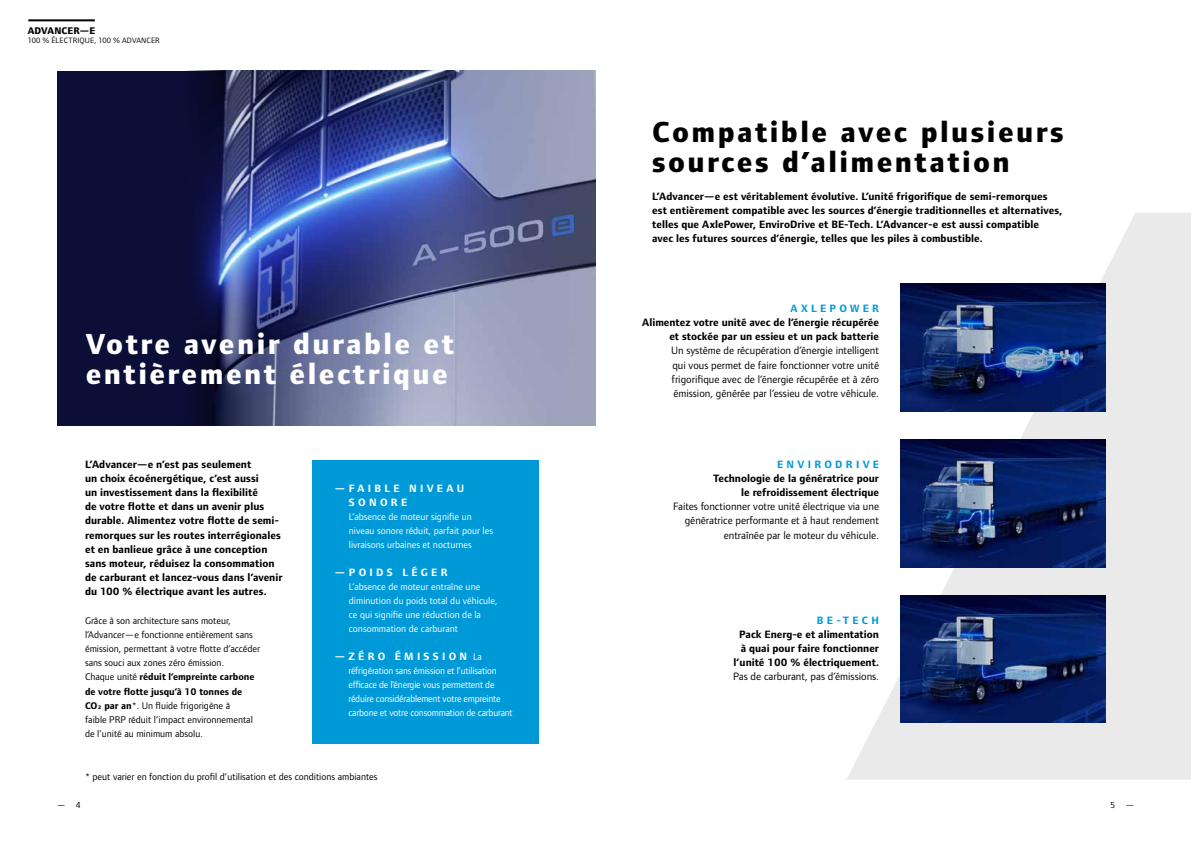
<style>
.page{position:relative;width:1191px;height:842px;background:#fff}
.page>*{position:absolute;margin:0;border:0;box-sizing:border-box;transform-origin:0 0}
.t1{font:800 30px/30px "Foundry Form Sans";letter-spacing:.08em;color:#000}
.t2{font:800 30px/30px "Foundry Form Sans";letter-spacing:.08em;color:#fff}
.t3{font:700 11px/14.2px "Foundry Form Sans";color:#000;text-align:right}
.t4{font:11px/14.2px "Foundry Form Sans";color:#000;text-align:justify}
.t5{font:700 11px/14px "Foundry Form Sans";letter-spacing:.3em;color:#fff}
.t6{font:700 11px "Foundry Form Sans";letter-spacing:.3em;color:#0099d8}
.t7{font:10px/14.2px "Foundry Form Sans";color:#000}
.t8{font:10px/14px "Foundry Form Sans";color:#fff}
.t9{font:10px/14px "Foundry Form Sans";letter-spacing:-.02em;color:#fff}
.t10{font:800 10px "Foundry Form Sans";letter-spacing:.01em;color:#000}
.t11{font:9px "Foundry Form Sans";color:#000}
.t12{font:8px "Foundry Form Sans";letter-spacing:.02em;color:#000}
.s1{font-weight:700}
.s2{font-weight:400;font-size:10px}
</style>
<div class="page">
<svg style="left:847px;top:213px;width:344px;height:567px;fill:#eaeaeb"></svg>
<img style="left:900px;top:283px;width:206px;height:128px">
<img style="left:900px;top:439px;width:206px;height:128px">
<img style="left:900px;top:595px;width:206px;height:128px">
<div style="left:57px;top:71px;width:538px;height:354px;background:#0b0e37"></div>
<img style="left:195px;top:71px;width:400px;height:354px">
<hr style="left:28px;top:19px;width:67px;height:2px;background:#000">
<div style="left:312px;top:461px;width:227px;height:283px;background:#0099d8"></div>
<p class="t10" style="left:28px;top:25px;width:69px">ADVANCER—E</p>
<p class="t12" style="left:28px;top:35px;width:133px">100 % ÉLECTRIQUE, 100 % ADVANCER</p>
<h1 class="t2" style="left:86px;top:330px;width:370px">Votre avenir durable et entièrement électrique</h1>
<p class="t3" style="left:85px;top:457px;width:199px;text-align:left">L’Advancer—e n’est pas seulement<br>un choix écoénergétique, c’est aussi<br>un investissement dans la flexibilité<br>de votre flotte et dans un avenir plus durable. Alimentez votre flotte de semi&shy;remorques sur les routes interrégionales et en banlieue grâce à une conception sans moteur, réduisez la consommation de carburant et lancez-vous dans l’avenir du 100 % électrique avant les autres.</p>
<p class="t7" style="left:85px;top:613px;width:177px">Grâce à son architecture sans moteur, l’Advancer—e fonctionne entièrement sans émission, permettant à votre flotte d’accéder sans souci aux zones zéro émission.<br>Chaque unité <span class="s1">réduit l’empreinte carbone de votre flotte jusqu’à 10 tonnes de CO₂ par an</span>*. Un fluide frigorigène à<br>faible PRP réduit l’impact environnemental de l’unité au minimum absolu.</p>
<p class="t5" style="left:349px;top:481px;width:117px;text-indent:-14px">—FAIBLE NIVEAU<br>SONORE</p>
<p class="t8" style="left:349px;top:509px;width:146px">L’absence de moteur signifie un niveau sonore réduit, parfait pour les livraisons urbaines et nocturnes</p>
<p class="t5" style="left:334px;top:565px;width:114px">—POIDS LÉGER</p>
<p class="t8" style="left:349px;top:579px;width:150px">L’absence de moteur entraîne une diminution du poids total du véhicule, ce qui signifie une réduction de la consommation de carburant</p>
<p class="t5" style="left:334px;top:649px;width:149px">—ZÉRO ÉMISSION <span class="s2">La</span></p>
<p class="t9" style="left:348px;top:663px;width:166px">réfrigération sans émission et l’utilisation efficace de l’énergie vous permettent de réduire considérablement votre empreinte carbone et votre consommation de carburant</p>
<p class="t7" style="left:85px;top:769px;width:294px">* peut varier en fonction du profil d’utilisation et des conditions ambiantes</p>
<h1 class="t1" style="left:652px;top:117px;width:413px">Compatible avec plusieurs sources d’alimentation</h1>
<p class="t3" style="left:652px;top:189px;width:412px;text-align:left">L’Advancer—e est véritablement évolutive. L’unité frigorifique de semi-remorques est entièrement compatible avec les sources d’énergie traditionnelles et alternatives, telles que AxlePower, EnviroDrive et BE-Tech. L’Advancer-e est aussi compatible avec les futures sources d’énergie, telles que les piles à combustible.</p>
<p class="t6" style="left:790px;top:302px;width:90px">AXLEPOWER</p>
<p class="t3" style="left:642px;top:315px;width:238px">Alimentez votre unité avec de l’énergie récupérée et stockée par un essieu et un pack batterie</p>
<p class="t4" style="left:671px;top:344px;width:209px">Un système de récupération d’énergie intelligent qui vous permet de faire fonctionner votre unité frigorifique avec de l’énergie récupérée et à zéro émission, générée par l’essieu de votre véhicule.</p>
<p class="t6" style="left:777px;top:458px;width:103px">ENVIRODRIVE</p>
<p class="t3" style="left:713px;top:471px;width:167px">Technologie de la génératrice pour le refroidissement électrique</p>
<p class="t4" style="left:673px;top:499px;width:207px;text-align:right">Faites fonctionner votre unité électrique via une génératrice performante et à haut rendement entraînée par le moteur du véhicule.</p>
<p class="t6" style="left:817px;top:613px;width:64px">BE-TECH</p>
<p class="t3" style="left:733px;top:627px;width:147px">Pack Energ-e et alimentation à quai pour faire fonctionner l’unité 100 % électriquement.</p>
<p class="t4" style="left:733px;top:669px;width:147px">Pas de carburant, pas d’émissions.</p>
<p class="t11" style="left:57px;top:800px;width:25px">— 4</p>
<p class="t11" style="left:1110px;top:800px;width:25px">5 —</p>
</div>
